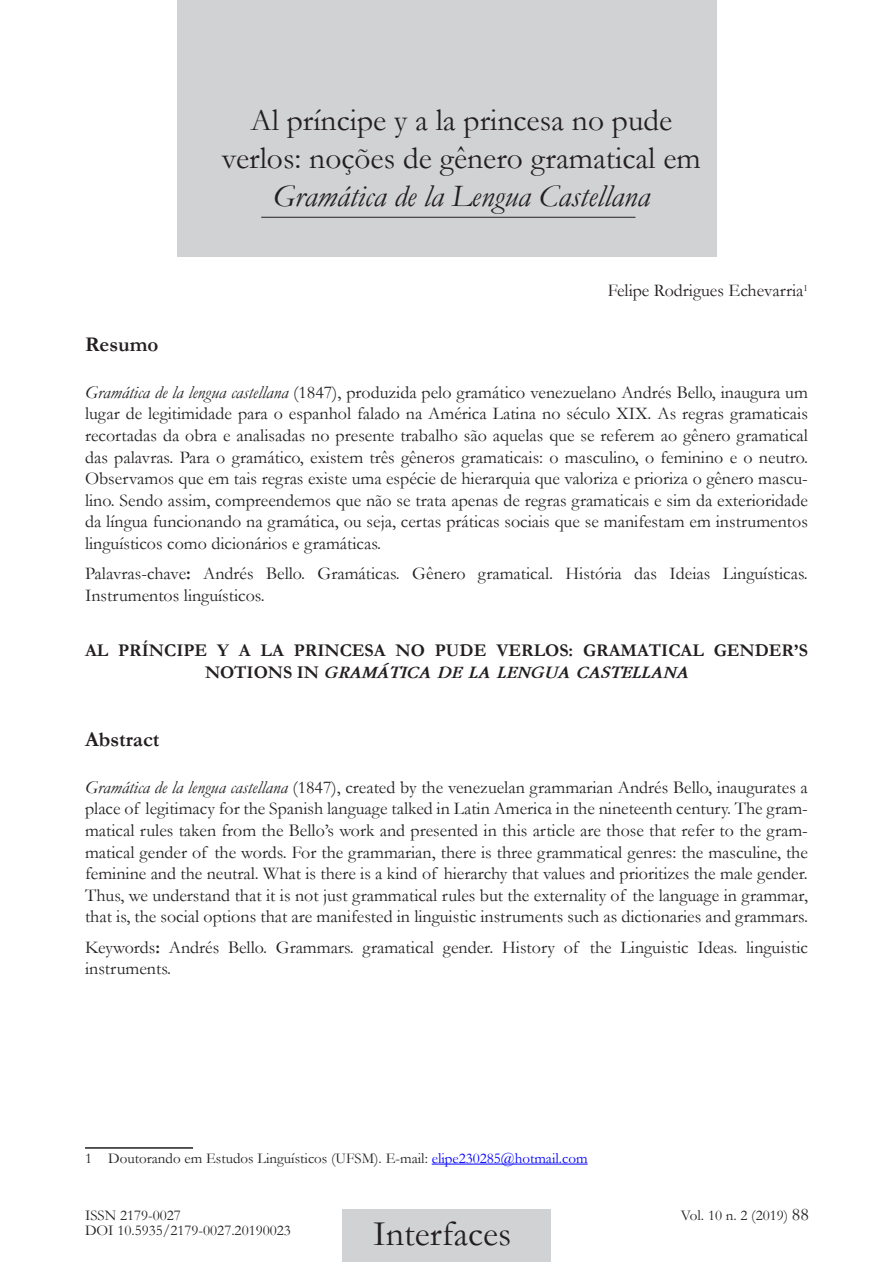
<style>
.page{position:relative;width:893px;height:1263px;background:#fff}
.page>*{position:absolute;margin:0;border:0;box-sizing:border-box;transform-origin:0 0}
.t1{font:36px "Garamond";color:#231f20}
.Interfaces_-_Título{font:31.5px/37.8px "Garamond";color:#231f20;text-align:center}
.Interfaces_Subtítulo{font:700 21px "Garamond";color:#231f20}
.Interfaces_resumo{font:18px/21.6px "Garamond";color:#231f20;text-align:justify}
.Interfaces_palavras{font:18px/21.6px "Garamond";color:#231f20}
.interfaces_titulo_in{font:700 18px/21.6px "Garamond";color:#231f20;text-align:center}
.Interfaces_Autores{font:18px "Garamond";color:#231f20}
.Interfaces_rodapé{font:15px "Garamond";color:#231f20}
.s1{font-style:italic}
.s2{font-weight:700}
.s3{color:#00f}
.s4{font-size:18px}
</style>
<div class="page">
<div style="left:342px;top:1209px;width:209px;height:52px;background:#d1d2d4"></div>
<div style="left:177px;top:0;width:539px;height:256px;background:#d1d2d4"></div>
<hr style="left:261px;top:217px;width:374px;height:1px;background:#231f20">
<hr style="left:85px;top:1147px;width:108px;height:2px;background:#231f20">
<hr style="left:432px;top:1164px;width:156px;height:1px;background:#00f">
<p class="Interfaces_-_Título" style="left:222px;top:101px;width:480px">Al príncipe y a la princesa no pude verlos: noções de gênero gramatical em<br><span class="s1">Gramática de la Lengua Castellana</span></p>
<p class="Interfaces_Autores" style="left:608px;top:278px;width:202px">Felipe Rodrigues Echevarria<sup>1</sup></p>
<p class="Interfaces_Subtítulo" style="left:85px;top:330px;width:75px">Resumo</p>
<p class="Interfaces_resumo" style="left:85px;top:381px;width:724px"><span class="s1">Gramática de la lengua castellana</span> (1847), produzida pelo gramático venezuelano Andrés Bello, inaugura um lugar de legitimidade para o espanhol falado na América Latina no século XIX. As regras gramaticais recortadas da obra e analisadas no presente trabalho são aquelas que se referem ao gênero gramatical das palavras. Para o gramático, existem três gêneros gramaticais: o masculino, o feminino e o neutro.<br>Observamos que em tais regras existe uma espécie de hierarquia que valoriza e prioriza o gênero mascu&shy;lino. Sendo assim, compreendemos que não se trata apenas de regras gramaticais e sim da exterioridade da língua funcionando na gramática, ou seja, certas práticas sociais que se manifestam em instrumentos linguísticos como dicionários e gramáticas.</p>
<p class="Interfaces_palavras" style="left:85px;top:562px;width:724px">Palavras-chave<span class="s2">:</span> Andrés Bello. Gramáticas. Gênero gramatical. História das Ideias Linguísticas.<br>Instrumentos linguísticos.</p>
<p class="interfaces_titulo_in" style="left:85px;top:640px;width:724px">AL PRÍNCIPE Y A LA PRINCESA NO PUDE VERLOS: GRAMATICAL GENDER’S<br>NOTIONS IN <span class="s1">GRAMÁTICA DE LA LENGUA CASTELLANA</span></p>
<p class="Interfaces_Subtítulo" style="left:85px;top:725px;width:76px">Abstract</p>
<p class="Interfaces_resumo" style="left:85px;top:776px;width:724px"><span class="s1">Gramática de la lengua castellana</span> (1847), created by the venezuelan grammarian Andrés Bello, inaugurates a place of legitimacy for the Spanish language talked in Latin America in the nineteenth century. The gram&shy;matical rules taken from the Bello’s work and presented in this article are those that refer to the gram&shy;matical gender of the words. For the grammarian, there is three grammatical genres: the masculine, the feminine and the neutral. What is there is a kind of hierarchy that values and prioritizes the male gender.<br>Thus, we understand that it is not just grammatical rules but the externality of the language in grammar, that is, the social options that are manifested in linguistic instruments such as dictionaries and grammars.</p>
<p class="Interfaces_palavras" style="left:85px;top:935px;width:724px">Keywords<span class="s2">:</span> Andrés Bello. Grammars. gramatical gender. History of the Linguistic Ideas. linguistic instruments.</p>
<p class="Interfaces_rodapé" style="left:85px;top:1148px;width:504px">1 Doutorando em Estudos Linguísticos (UFSM). E-mail: <span class="s3">elipe230285@hotmail.com</span></p>
<p class="Interfaces_rodapé" style="left:85px;top:1205px;width:97px">ISSN 2179-0027</p>
<p class="Interfaces_rodapé" style="left:681px;top:1205px;width:130px">Vol. 10 n. 2 (2019) <span class="s4">88</span></p>
<p class="Interfaces_rodapé" style="left:85px;top:1220px;width:207px">DOI 10.5935/2179-0027.20190023</p>
<h1 class="t1" style="left:373px;top:1209px;width:140px">Interfaces</h1>
</div>
